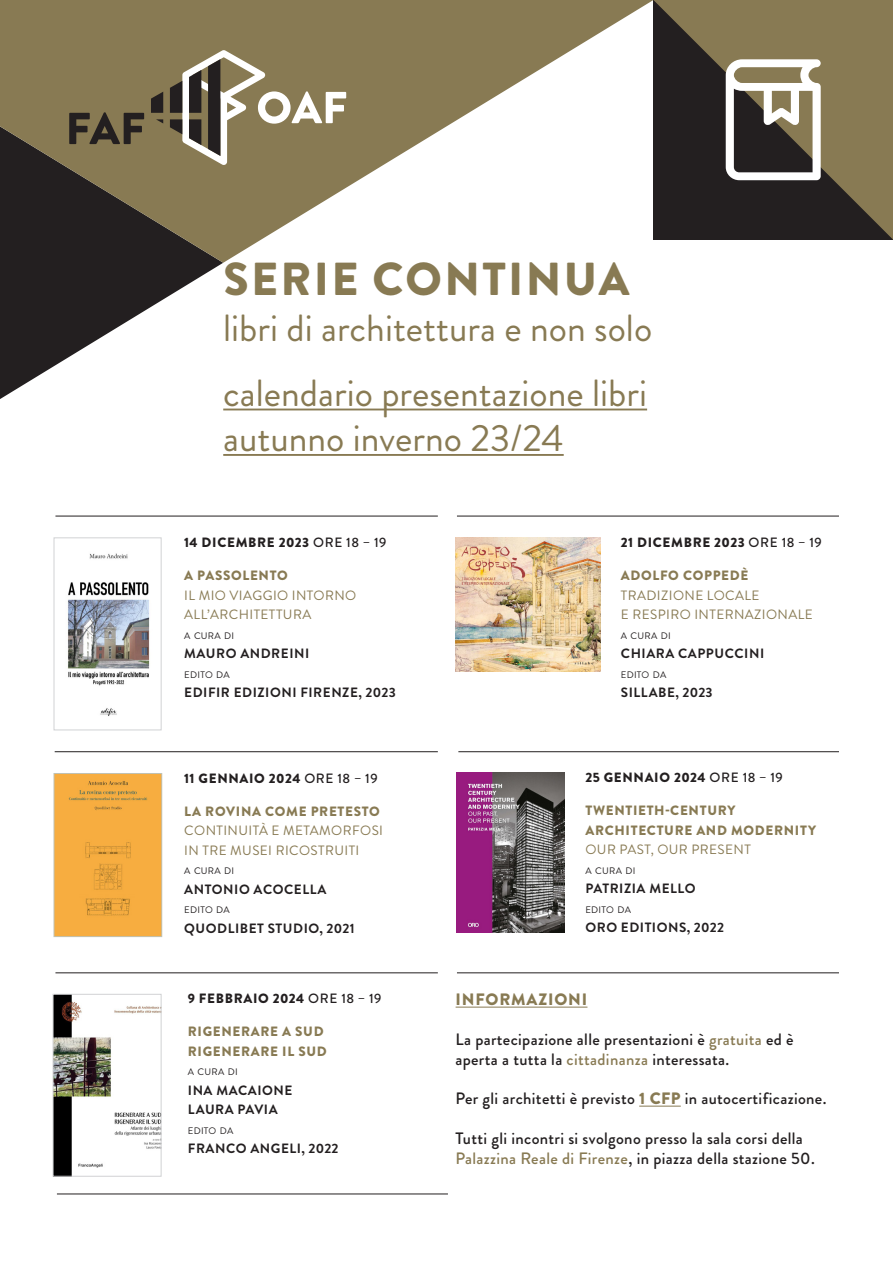
<style>
.page{position:relative;width:893px;height:1263px;background:#fff}
.page>*{position:absolute;margin:0;border:0;box-sizing:border-box;transform-origin:0 0}
.t1{font:900 46.2px "Brandon Grotesque";letter-spacing:.05em;color:#887a53}
.t2{font:37.8px "Brandon Grotesque";color:#887a53}
.t3{font:500 16.5px/19.8px "Brandon Grotesque";letter-spacing:.02em;color:#231f20}
.t4{font:900 16.5px "Brandon Grotesque";letter-spacing:.05em;color:#887a53}
.t5{font:700 13.5px/19.5px "Brandon Grotesque";letter-spacing:.04em;color:#231f20}
.t6{font:13.5px/19.5px "Brandon Grotesque";letter-spacing:.03em;color:#887a53}
.t7{font:900 13.5px/19.5px "Brandon Grotesque";letter-spacing:.05em;color:#887a53}
.t8{font:900 13.5px "Brandon Grotesque";letter-spacing:.05em;color:#231f20}
.t9{font:9.45px "Brandon Grotesque";letter-spacing:.03em;color:#231f20}
.s1{font-weight:500}
.s2{color:#887a53}
.s3{font-weight:900;color:#887a53}
</style>
<div class="page">
<img style="left:457px;top:773px;width:108px;height:159px">
<img style="left:67px;top:553px;width:83px;height:163px">
<div style="left:54px;top:537px;width:108px;height:193px;border:1px solid #d1d2d4"></div>
<img style="left:456px;top:538px;width:144px;height:133px">
<svg style="left:653px;top:0;width:240px;height:240px;background:#554c39"></svg>
<svg style="left:726px;top:59px;width:95px;height:121px"></svg>
<hr style="left:457px;top:972px;width:382px;height:1px;background:#231f20">
<hr style="left:457px;top:516px;width:382px;height:1px;background:#231f20">
<hr style="left:55px;top:972px;width:383px;height:1px;background:#231f20">
<hr style="left:55px;top:516px;width:383px;height:1px;background:#231f20">
<hr style="left:458px;top:751px;width:381px;height:1px;background:#231f20">
<hr style="left:456px;top:1007px;width:131px;height:1px;background:#887a53">
<hr style="left:639px;top:1106px;width:42px;height:1px;background:#887a53">
<svg style="left:0;top:263px;width:223px;height:136px"></svg>
<svg style="left:0;top:0;width:653px;height:263px;fill:#887a53"></svg>
<svg style="left:151px;top:50px;width:195px;height:115px"></svg>
<svg style="left:69px;top:112px;width:75px;height:32px;background:#554c39"></svg>
<hr style="left:223px;top:409px;width:424px;height:1px;background:#887a53">
<hr style="left:223px;top:454px;width:341px;height:2px;background:#887a53">
<img style="left:55px;top:996px;width:104px;height:178px">
<div style="left:53px;top:994px;width:108px;height:182px;border:1px solid #d1d2d4"></div>
<hr style="left:57px;top:1194px;width:391px;height:1px;background:#231f20">
<img style="left:56px;top:775px;width:104px;height:160px">
<div style="left:54px;top:773px;width:108px;height:164px;border:1px solid #c0c2b4"></div>
<hr style="left:55px;top:751px;width:383px;height:1px;background:#231f20">
<p class="t1" style="left:224px;top:246px;width:407px">SERIE CONTINUA</p>
<p class="t2" style="left:223px;top:301px;width:430px">libri di architettura e non solo</p>
<p class="t2" style="left:223px;top:367px;width:425px">calendario presentazione libri</p>
<p class="t2" style="left:223px;top:412px;width:342px">autunno inverno 23/24</p>
<p class="t8" style="left:184px;top:533px;width:204px">14 DICEMBRE 2023 <span class="s1">ORE 18 – 19</span></p>
<p class="t7" style="left:184px;top:566px;width:105px">A PASSOLENTO</p>
<p class="t6" style="left:184px;top:586px;width:174px">IL MIO VIAGGIO INTORNO</p>
<p class="t6" style="left:184px;top:605px;width:129px">ALL’ARCHITETTURA</p>
<p class="t9" style="left:184px;top:629px;width:52px">A CURA DI</p>
<p class="t5" style="left:184px;top:644px;width:126px">MAURO ANDREINI</p>
<p class="t9" style="left:184px;top:668px;width:47px">EDITO DA</p>
<p class="t5" style="left:184px;top:683px;width:213px">EDIFIR EDIZIONI FIRENZE, 2023</p>
<p class="t8" style="left:184px;top:769px;width:195px">11 GENNAIO 2024 <span class="s1">ORE 18 – 19</span></p>
<p class="t7" style="left:184px;top:802px;width:197px">LA ROVINA COME PRETESTO</p>
<p class="t6" style="left:184px;top:821px;width:200px">CONTINUITÀ E METAMORFOSI<br>IN TRE MUSEI RICOSTRUITI</p>
<p class="t9" style="left:184px;top:865px;width:52px">A CURA DI</p>
<p class="t5" style="left:184px;top:880px;width:144px">ANTONIO ACOCELLA</p>
<p class="t9" style="left:184px;top:904px;width:47px">EDITO DA</p>
<p class="t5" style="left:184px;top:919px;width:172px">QUODLIBET STUDIO, 2021</p>
<p class="t8" style="left:188px;top:989px;width:195px">9 FEBBRAIO 2024 <span class="s1">ORE 18 – 19</span></p>
<p class="t7" style="left:188px;top:1022px;width:140px">RIGENERARE A SUD<br>RIGENERARE IL SUD</p>
<p class="t9" style="left:188px;top:1065px;width:52px">A CURA DI</p>
<p class="t5" style="left:188px;top:1081px;width:106px">INA MACAIONE<br>LAURA PAVIA</p>
<p class="t9" style="left:188px;top:1124px;width:47px">EDITO DA</p>
<p class="t5" style="left:188px;top:1139px;width:152px">FRANCO ANGELI, 2022</p>
<p class="t8" style="left:621px;top:533px;width:203px">21 DICEMBRE 2023 <span class="s1">ORE 18 – 19</span></p>
<p class="t7" style="left:621px;top:566px;width:129px">ADOLFO COPPEDÈ</p>
<p class="t6" style="left:621px;top:586px;width:140px">TRADIZIONE LOCALE</p>
<p class="t6" style="left:621px;top:605px;width:193px">E RESPIRO INTERNAZIONALE</p>
<p class="t9" style="left:621px;top:629px;width:52px">A CURA DI</p>
<p class="t5" style="left:621px;top:644px;width:145px">CHIARA CAPPUCCINI</p>
<p class="t9" style="left:621px;top:668px;width:47px">EDITO DA</p>
<p class="t5" style="left:621px;top:683px;width:93px">SILLABE, 2023</p>
<p class="t8" style="left:585px;top:768px;width:199px">25 GENNAIO 2024 <span class="s1">ORE 18 – 19</span></p>
<p class="t7" style="left:585px;top:801px;width:232px">TWENTIETH-CENTURY<br>ARCHITECTURE AND MODERNITY</p>
<p class="t6" style="left:585px;top:840px;width:167px">OUR PAST, OUR PRESENT</p>
<p class="t9" style="left:585px;top:864px;width:52px">A CURA DI</p>
<p class="t5" style="left:585px;top:879px;width:112px">PATRIZIA MELLO</p>
<p class="t9" style="left:585px;top:903px;width:47px">EDITO DA</p>
<p class="t5" style="left:585px;top:918px;width:140px">ORO EDITIONS, 2022</p>
<p class="t4" style="left:456px;top:988px;width:133px">INFORMAZIONI</p>
<p class="t3" style="left:455px;top:1030px;width:340px">La partecipazione alle presentazioni è <span class="s2">gratuita</span> ed è aperta a tutta la <span class="s2">cittadinanza</span> interessata.</p>
<p class="t3" style="left:455px;top:1089px;width:372px">Per gli architetti è previsto <span class="s3">1 CFP</span> in autocertificazione.</p>
<p class="t3" style="left:455px;top:1129px;width:361px">Tutti gli incontri si svolgono presso la sala corsi della<br><span class="s2">Palazzina Reale di Firenze</span>, in piazza della stazione 50.</p>
</div>
